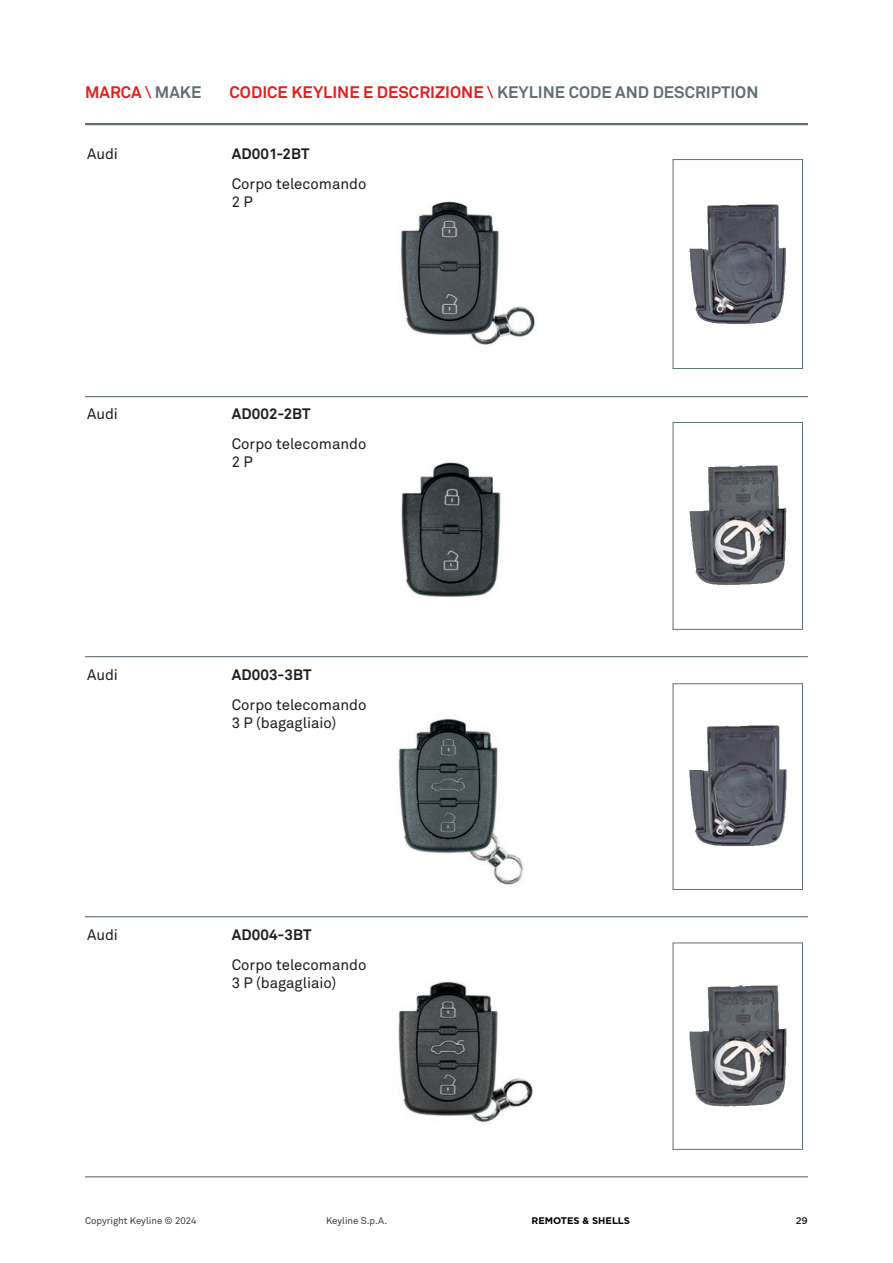
<style>
.page{position:relative;width:893px;height:1263px;background:#fff}
.page>*{position:absolute;margin:0;border:0;box-sizing:border-box;transform-origin:0 0}
.t1{font:700 16.5px "Akkurat Pro";color:#e0211e}
.t2{font:15px/18px "Akkurat Pro";color:#1d1d1b}
.t3{font:700 15px "Akkurat Pro";color:#1d1d1b}
.t4{font:9.6px "Akkurat Pro";color:#3d3d3c}
.t5{font:700 9.6px "Gotham HTF";color:#000}
.t6{font:500 9.6px "Gotham HTF";color:#1d1d1b}
.s1{color:#606f74}
</style>
<div class="page">
<hr style="left:85px;top:123px;width:723px;height:2px;background:#606f74">
<hr style="left:85px;top:396px;width:723px;height:1px;background:#606f74">
<hr style="left:85px;top:656px;width:723px;height:1px;background:#606f74">
<hr style="left:85px;top:916px;width:723px;height:1px;background:#606f74">
<hr style="left:85px;top:1176px;width:723px;height:1px;background:#606f74">
<img style="left:400px;top:201px;width:136px;height:144px">
<div style="left:673px;top:159px;width:130px;height:210px;border:1px solid #606f74"></div>
<img style="left:689px;top:204px;width:97px;height:120px">
<div style="left:673px;top:422px;width:130px;height:208px;border:1px solid #606f74"></div>
<img style="left:689px;top:465px;width:98px;height:120px">
<img style="left:401px;top:462px;width:100px;height:135px">
<div style="left:673px;top:683px;width:130px;height:207px;border:1px solid #606f74"></div>
<img style="left:689px;top:725px;width:98px;height:122px">
<img style="left:398px;top:718px;width:126px;height:168px">
<div style="left:673px;top:942px;width:130px;height:208px;border:1px solid #606f74"></div>
<img style="left:689px;top:985px;width:98px;height:122px">
<img style="left:398px;top:982px;width:135px;height:140px">
<p class="t1" style="left:85px;top:82px;width:118px">MARCA \ <span class="s1">MAKE</span></p>
<p class="t1" style="left:230px;top:82px;width:530px">CODICE KEYLINE E DESCRIZIONE \ <span class="s1">KEYLINE CODE AND DESCRIPTION</span></p>
<p class="t2" style="left:87px;top:146px;width:32px">Audi</p>
<p class="t3" style="left:232px;top:145px;width:79px">AD001-2BT</p>
<p class="t2" style="left:232px;top:176px;width:136px">Corpo telecomando<br>2 P</p>
<p class="t2" style="left:87px;top:405px;width:32px">Audi</p>
<p class="t3" style="left:232px;top:405px;width:80px">AD002-2BT</p>
<p class="t2" style="left:232px;top:435px;width:136px">Corpo telecomando<br>2 P</p>
<p class="t2" style="left:87px;top:666px;width:32px">Audi</p>
<p class="t3" style="left:232px;top:665px;width:81px">AD003-3BT</p>
<p class="t2" style="left:232px;top:696px;width:136px">Corpo telecomando<br>3 P (bagagliaio)</p>
<p class="t2" style="left:87px;top:926px;width:32px">Audi</p>
<p class="t3" style="left:232px;top:925px;width:81px">AD004-3BT</p>
<p class="t2" style="left:232px;top:956px;width:136px">Corpo telecomando<br>3 P (bagagliaio)</p>
<p class="t4" style="left:85px;top:1215px;width:113px">Copyright Keyline © 2024</p>
<p class="t4" style="left:326px;top:1215px;width:63px">Keyline S.p.A.</p>
<p class="t5" style="left:531px;top:1215px;width:100px">REMOTES &amp; SHELLS</p>
<p class="t6" style="left:796px;top:1215px;width:14px">29</p>
</div>
